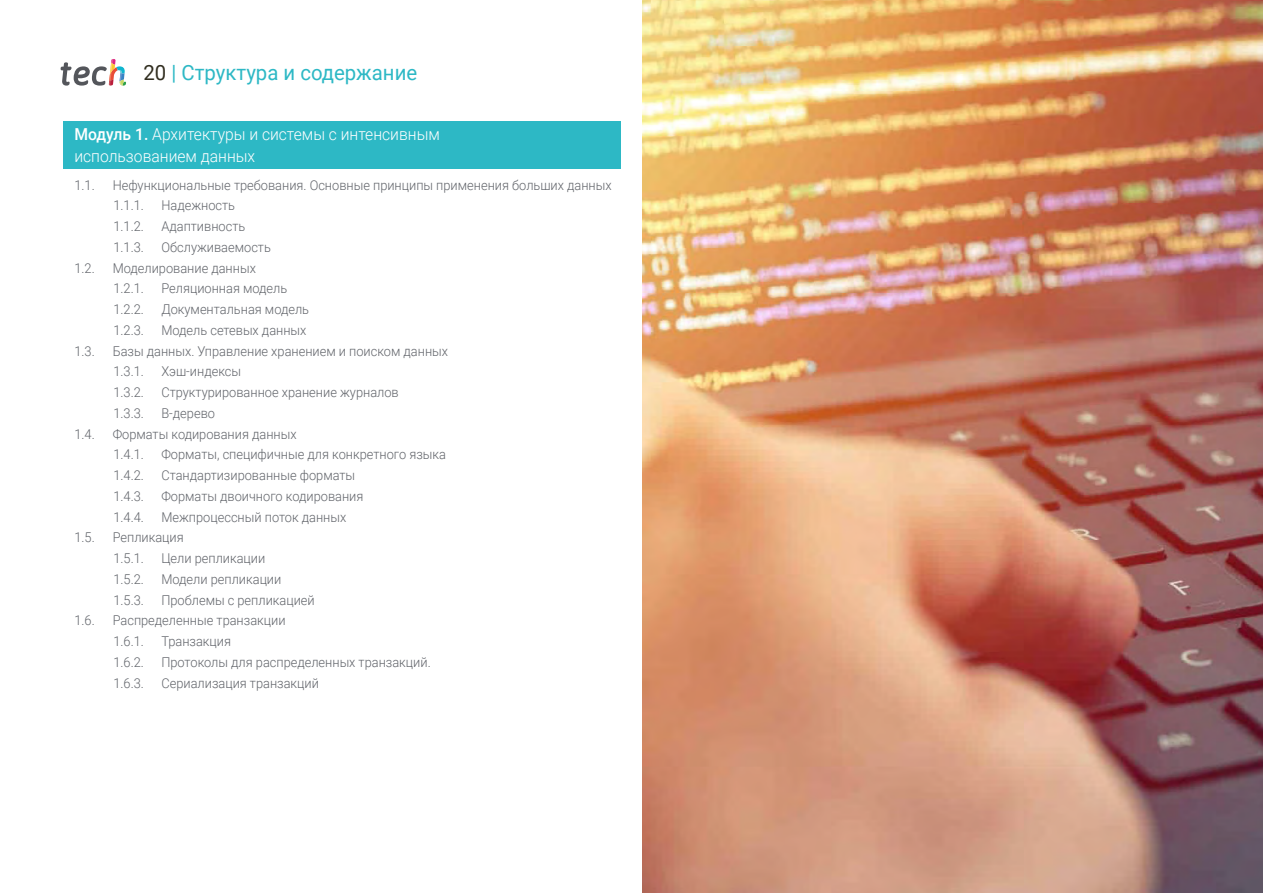
<style>
.page{position:relative;width:1263px;height:893px;background:#fff}
.page>*{position:absolute;margin:0;border:0;box-sizing:border-box;transform-origin:0 0}
.t1{font:21px "Roboto";color:#2db8c5}
.t2{font:300 16.5px/22.5px "Roboto";color:#fff;scale:.95 1}
.t3{font:300 13.5px/20.7px "Roboto";color:#61646a;scale:.95 1}
.s1{color:#312e20}
.s2{font-weight:500}
</style>
<div class="page">
<svg style="left:61px;top:59px;width:65px;height:27px"></svg>
<img style="left:642px;top:0;width:621px;height:893px">
<div style="left:63px;top:121px;width:558px;height:48px;background:#2db8c5"></div>
<h1 class="t1" style="left:144px;top:57px;width:275px"><span class="s1">20</span> | Структура и содержание</h1>
<p class="t2" style="left:74px;top:122px;width:386px"><span class="s2">Модуль 1.</span> Архитектуры и системы с интенсивным использованием данных</p>
<p class="t3" style="left:74px;top:174px;width:23px">1.1.</p>
<p class="t3" style="left:113px;top:174px;width:527px">Нефункциональные требования. Основные принципы применения больших данных<br>1.1.1.</p>
<p class="t3" style="left:161px;top:195px;width:79px">Надежность</p>
<p class="t3" style="left:113px;top:215px;width:34px">1.1.2.</p>
<p class="t3" style="left:161px;top:215px;width:90px">Адаптивность</p>
<p class="t3" style="left:113px;top:236px;width:34px">1.1.3.</p>
<p class="t3" style="left:161px;top:236px;width:117px">Обслуживаемость</p>
<p class="t3" style="left:74px;top:257px;width:23px">1.2.</p>
<p class="t3" style="left:113px;top:257px;width:152px">Моделирование данных<br>1.2.1.</p>
<p class="t3" style="left:161px;top:278px;width:134px">Реляционная модель</p>
<p class="t3" style="left:113px;top:298px;width:34px">1.2.2.</p>
<p class="t3" style="left:161px;top:298px;width:157px">Документальная модель</p>
<p class="t3" style="left:113px;top:319px;width:34px">1.2.3.</p>
<p class="t3" style="left:161px;top:319px;width:154px">Модель сетевых данных</p>
<p class="t3" style="left:74px;top:340px;width:23px">1.3.</p>
<p class="t3" style="left:113px;top:340px;width:355px">Базы данных. Управление хранением и поиском данных<br>1.3.1.</p>
<p class="t3" style="left:161px;top:361px;width:85px">Хэш-индексы</p>
<p class="t3" style="left:113px;top:381px;width:34px">1.3.2.</p>
<p class="t3" style="left:161px;top:381px;width:251px">Структурированное хранение журналов</p>
<p class="t3" style="left:113px;top:402px;width:34px">1.3.3.</p>
<p class="t3" style="left:161px;top:402px;width:58px">B-дерево</p>
<p class="t3" style="left:74px;top:423px;width:23px">1.4.</p>
<p class="t3" style="left:113px;top:423px;width:195px">Форматы кодирования данных<br>1.4.1.</p>
<p class="t3" style="left:161px;top:444px;width:301px">Форматы, специфичные для конкретного языка</p>
<p class="t3" style="left:113px;top:464px;width:34px">1.4.2.</p>
<p class="t3" style="left:161px;top:464px;width:206px">Стандартизированные форматы</p>
<p class="t3" style="left:113px;top:485px;width:34px">1.4.3.</p>
<p class="t3" style="left:161px;top:485px;width:214px">Форматы двоичного кодирования</p>
<p class="t3" style="left:113px;top:506px;width:34px">1.4.4.</p>
<p class="t3" style="left:161px;top:506px;width:196px">Межпроцессный поток данных</p>
<p class="t3" style="left:74px;top:527px;width:23px">1.5.</p>
<p class="t3" style="left:113px;top:527px;width:76px">Репликация<br>1.5.1.</p>
<p class="t3" style="left:161px;top:547px;width:111px">Цели репликации</p>
<p class="t3" style="left:113px;top:568px;width:34px">1.5.2.</p>
<p class="t3" style="left:161px;top:568px;width:128px">Модели репликации</p>
<p class="t3" style="left:113px;top:589px;width:34px">1.5.3.</p>
<p class="t3" style="left:161px;top:589px;width:163px">Проблемы с репликацией</p>
<p class="t3" style="left:74px;top:610px;width:23px">1.6.</p>
<p class="t3" style="left:113px;top:610px;width:183px">Распределенные транзакции<br>1.6.1.</p>
<p class="t3" style="left:161px;top:630px;width:75px">Транзакция</p>
<p class="t3" style="left:113px;top:651px;width:34px">1.6.2.</p>
<p class="t3" style="left:161px;top:651px;width:285px">Протоколы для распределенных транзакций.</p>
<p class="t3" style="left:113px;top:672px;width:34px">1.6.3.</p>
<p class="t3" style="left:161px;top:672px;width:167px">Сериализация транзакций</p>
</div>
